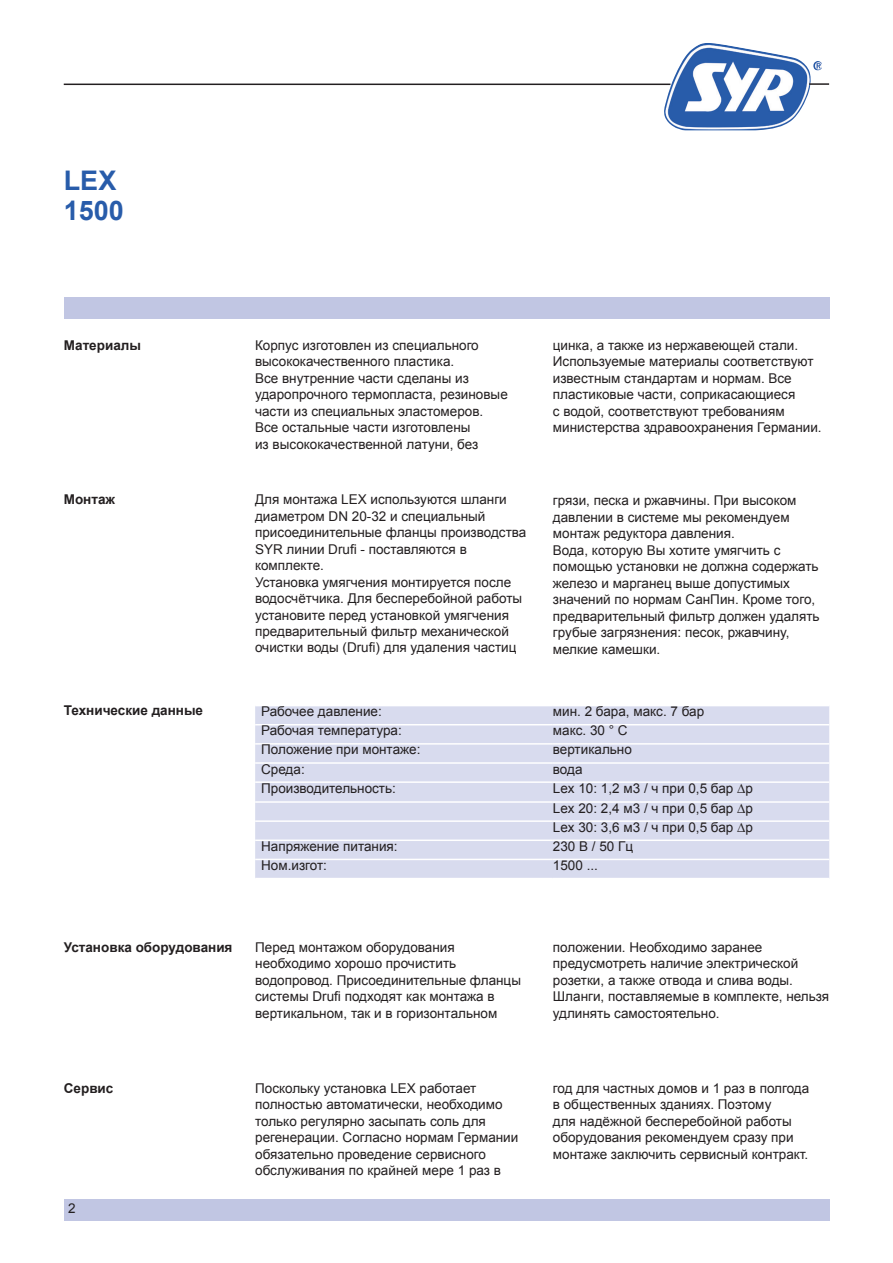
<style>
.page{position:relative;width:893px;height:1263px;background:#fff}
.page>*{position:absolute;margin:0;border:0;box-sizing:border-box;transform-origin:0 0}
.t1{font:700 27px/30px "Arial";color:#285caa}
.t2{font:13.5px/16.5px "Arial";color:#231f20}
.t3{font:700 13.5px "Arial";color:#231f20}
</style>
<div class="page">
<div style="left:64px;top:298px;width:765px;height:21px;background:#c1c6e3"></div>
<div style="left:64px;top:1199px;width:765px;height:21px;background:#c1c6e3"></div>
<img style="left:663px;top:43px;width:159px;height:87px">
<hr style="left:64px;top:84px;width:606px;height:1px;background:#231f20">
<hr style="left:809px;top:83px;width:20px;height:2px;background:#231f20">
<div style="left:255px;top:706px;width:574px;height:172px;background:#d8dbee"></div>
<hr style="left:255px;top:724px;width:298px;height:1px;background:#fff">
<hr style="left:553px;top:724px;width:276px;height:1px;background:#fff">
<hr style="left:255px;top:743px;width:298px;height:2px;background:#fff">
<hr style="left:553px;top:743px;width:276px;height:2px;background:#fff">
<hr style="left:255px;top:762px;width:298px;height:2px;background:#fff">
<hr style="left:553px;top:762px;width:276px;height:2px;background:#fff">
<hr style="left:255px;top:781px;width:298px;height:2px;background:#fff">
<hr style="left:553px;top:781px;width:276px;height:2px;background:#fff">
<hr style="left:255px;top:801px;width:298px;height:2px;background:#fff">
<hr style="left:553px;top:801px;width:276px;height:2px;background:#fff">
<hr style="left:255px;top:820px;width:298px;height:2px;background:#fff">
<hr style="left:553px;top:820px;width:276px;height:2px;background:#fff">
<hr style="left:255px;top:839px;width:298px;height:2px;background:#fff">
<hr style="left:553px;top:839px;width:276px;height:2px;background:#fff">
<hr style="left:255px;top:859px;width:298px;height:1px;background:#fff">
<hr style="left:553px;top:859px;width:276px;height:1px;background:#fff">
<h1 class="t1" style="left:64px;top:167px;width:62px">LEX<br>1500</h1>
<p class="t3" style="left:64px;top:336px;width:79px">Материалы</p>
<p class="t2" style="left:255px;top:337px;width:254px">Корпус изготовлен из специального высококачественного пластика.<br>Все внутренние части сделаны из ударопрочного термопласта, резиновые части из специальных эластомеров.<br>Все остальные части изготовлены<br>из высококачественной латуни, без</p>
<p class="t2" style="left:553px;top:337px;width:270px">цинка, а также из нержавеющей стали.<br>Используемые материалы соответствуют известным стандартам и нормам. Все пластиковые части, соприкасающиеся<br>с водой, соответствуют требованиям министерства здравоохранения Германии.</p>
<p class="t3" style="left:64px;top:490px;width:53px">Монтаж</p>
<p class="t2" style="left:255px;top:491px;width:273px">Для монтажа LEX используются шланги диаметром DN 20-32 и специальный присоединительные фланцы производства SYR линии Drufi - поставляются в комплекте.<br>Установка умягчения монтируется после водосчётчика. Для бесперебойной работы установите перед установкой умягчения предварительный фильтр механической очистки воды (Drufi) для удаления частиц</p>
<p class="t2" style="left:553px;top:492px;width:268px">грязи, песка и ржавчины. При высоком давлении в системе мы рекомендуем монтаж редуктора давления.<br>Вода, которую Вы хотите умягчить с помощью установки не должна содержать железо и марганец выше допустимых значений по нормам СанПин. Кроме того, предварительный фильтр должен удалять грубые загрязнения: песок, ржавчину, мелкие камешки.</p>
<p class="t3" style="left:64px;top:701px;width:141px">Технические данные</p>
<p class="t2" style="left:261px;top:703px;width:122px">Рабочее давление:</p>
<p class="t2" style="left:553px;top:703px;width:153px">мин. 2 бара, макс. 7 бар</p>
<p class="t2" style="left:261px;top:722px;width:142px">Рабочая температура:</p>
<p class="t2" style="left:553px;top:722px;width:76px">макс. 30 ° C</p>
<p class="t2" style="left:261px;top:742px;width:161px">Положение при монтаже:</p>
<p class="t2" style="left:553px;top:742px;width:81px">вертикально</p>
<p class="t2" style="left:261px;top:761px;width:45px">Среда:</p>
<p class="t2" style="left:553px;top:761px;width:31px">вода</p>
<p class="t2" style="left:261px;top:780px;width:136px">Производительность:</p>
<p class="t2" style="left:553px;top:778px;width:201px;line-height:19.5px;text-align:justify">Lex 10: 1,2 м3 / ч при 0,5 бар ∆р Lex 20: 2,4 м3 / ч при 0,5 бар ∆р Lex 30: 3,6 м3 / ч при 0,5 бар ∆р</p>
<p class="t2" style="left:261px;top:838px;width:138px">Напряжение питания:</p>
<p class="t2" style="left:553px;top:838px;width:82px">230 В / 50 Гц</p>
<p class="t2" style="left:261px;top:857px;width:67px">Ном.изгот:</p>
<p class="t2" style="left:553px;top:857px;width:47px">1500 ...</p>
<p class="t3" style="left:64px;top:938px;width:170px">Установка оборудования</p>
<p class="t2" style="left:553px;top:939px;width:278px">положении. Необходимо заранее предусмотреть наличие электрической розетки, а также отвода и слива воды.<br>Шланги, поставляемые в комплекте, нельзя удлинять самостоятельно.</p>
<p class="t2" style="left:255px;top:939px;width:267px">Перед монтажом оборудования необходимо хорошо прочистить водопровод. Присоединительные фланцы системы Drufi подходят как монтажа в вертикальном, так и в горизонтальном</p>
<p class="t3" style="left:64px;top:1079px;width:51px">Сервис</p>
<p class="t2" style="left:68px;top:1200px;width:9px">2</p>
<p class="t2" style="left:255px;top:1080px;width:265px">Поскольку установка LEX работает полностью автоматически, необходимо только регулярно засыпать соль для регенерации. Согласно нормам Германии обязательно проведение сервисного обслуживания по крайней мере 1 раз в</p>
<p class="t2" style="left:553px;top:1080px;width:258px">год для частных домов и 1 раз в полгода в общественных зданиях. Поэтому<br>для надёжной бесперебойной работы оборудования рекомендуем сразу при монтаже заключить сервисный контракт.</p>
</div>
